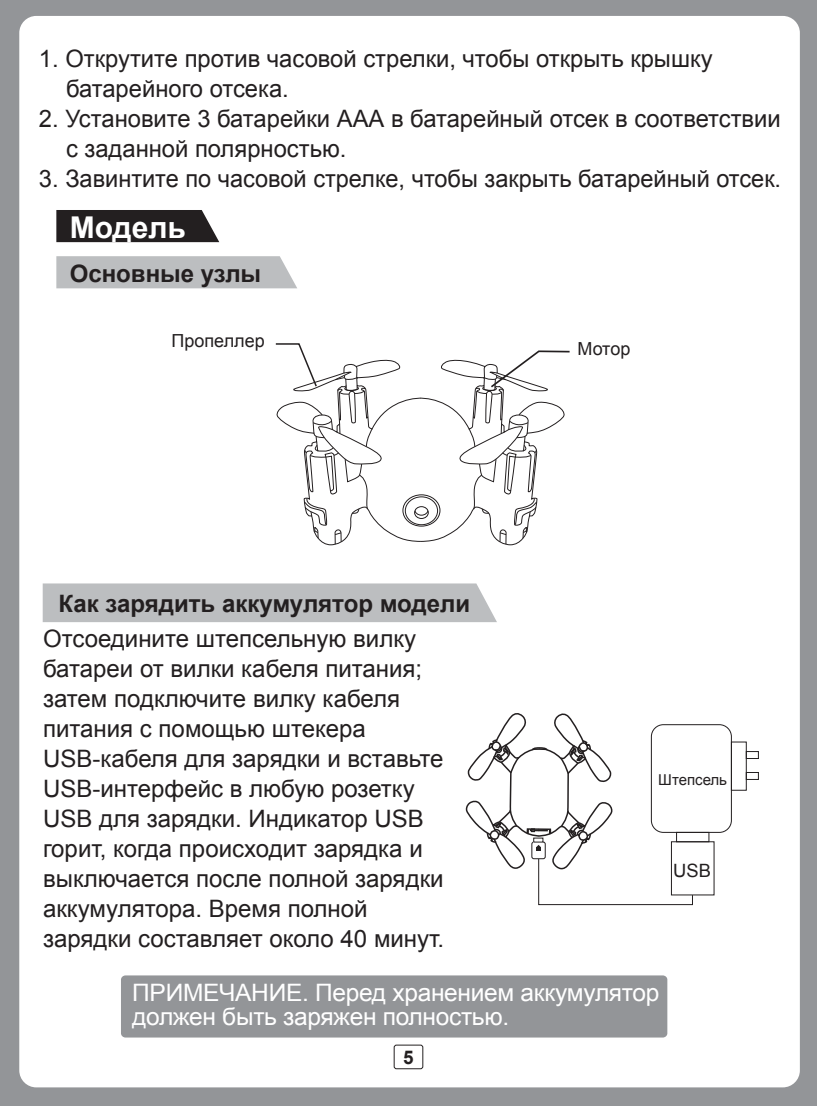
<style>
.page{position:relative;width:817px;height:1106px;background:#fff}
.page>*{position:absolute;margin:0;border:0;box-sizing:border-box;transform-origin:0 0}
.t1{font:700 30px "Arial";color:#fff}
.t2{font:24px/30px "Arial";color:#231f20}
.t3{font:24px/24px "Arial";letter-spacing:-.01em;color:#fff}
.t4{font:700 24px "Arial";color:#231f20}
.t5{font:700 18.9px "Arial";color:#231f20}
.t6{font:18.3px "Arial";color:#231f20}
.t7{font:18px "Arial";color:#231f20}
.t8{font:15px "Arial";color:#231f20}
</style>
<div class="page">
<div style="left:0;top:0;width:816px;height:1106px;background:#939598"></div>
<div style="left:19px;top:16px;width:780px;height:1071px;background:#fff;border-radius:17px"></div>
<div style="left:393px;top:1044px;width:30px;height:25px;border:1px solid #231f20;border-radius:2px"></div>
<svg style="left:275px;top:343px;width:295px;height:202px"></svg>
<div style="left:43px;top:583px;width:454px;height:39px;background:#bcbec0"></div>
<div style="left:650px;top:724px;width:81px;height:108px;border:1px solid #231f20;border-radius:12px"></div>
<div style="left:730px;top:741px;width:16px;height:49px;border:1px solid #231f20"></div>
<div style="left:745px;top:751px;width:13px;height:8px;border:1px solid #231f20"></div>
<div style="left:745px;top:772px;width:13px;height:8px;border:1px solid #231f20"></div>
<div style="left:676px;top:832px;width:33px;height:10px;border:1px solid #231f20"></div>
<svg style="left:465px;top:713px;width:228px;height:192px"></svg>
<div style="left:56px;top:210px;width:163px;height:32px;background:#231f20"></div>
<svg style="left:56px;top:256px;width:241px;height:32px;background:#bec0c2"></svg>
<div style="left:121px;top:975px;width:546px;height:62px;background:#939598;border-radius:4px"></div>
<p class="t2" style="left:66px;top:44px;width:648px;text-indent:-27px">1. Открутите против часовой стрелки, чтобы открыть крышку батарейного отсека.</p>
<p class="t2" style="left:66px;top:104px;width:716px;text-indent:-27px">2. Установите 3 батарейки ААА в батарейный отсек в соответствии с заданной полярностью.</p>
<p class="t2" style="left:39px;top:164px;width:743px">3. Завинтите по часовой стрелке, чтобы закрыть батарейный отсек.</p>
<p class="t1" style="left:70px;top:207px;width:118px">Модель</p>
<p class="t4" style="left:70px;top:257px;width:193px">Основные узлы</p>
<p class="t7" style="left:171px;top:329px;width:95px">Пропеллер</p>
<p class="t4" style="left:58px;top:587px;width:413px">Как зарядить аккумулятор модели</p>
<p class="t7" style="left:577px;top:337px;width:54px">Мотор</p>
<p class="t2" style="left:43px;top:623px;width:402px">Отсоедините штепсельную вилку батареи от вилки кабеля питания; затем подключите вилку кабеля питания с помощью штекера<br>USB-кабеля для зарядки и вставьте<br>USB-интерфейс в любую розетку<br>USB для зарядки. Индикатор USB горит, когда происходит зарядка и выключается после полной зарядки аккумулятора. Время полной зарядки составляет около 40 минут.</p>
<p class="t3" style="left:132px;top:981px;width:528px">ПРИМЕЧАНИЕ. Перед хранением аккумулятор должен быть заряжен полностью.</p>
<p class="t8" style="left:658px;top:770px;width:70px">Штепсель</p>
<p class="t6" style="left:673px;top:860px;width:39px">USB</p>
<p class="t5" style="left:403px;top:1046px;width:12px">5</p>
</div>
